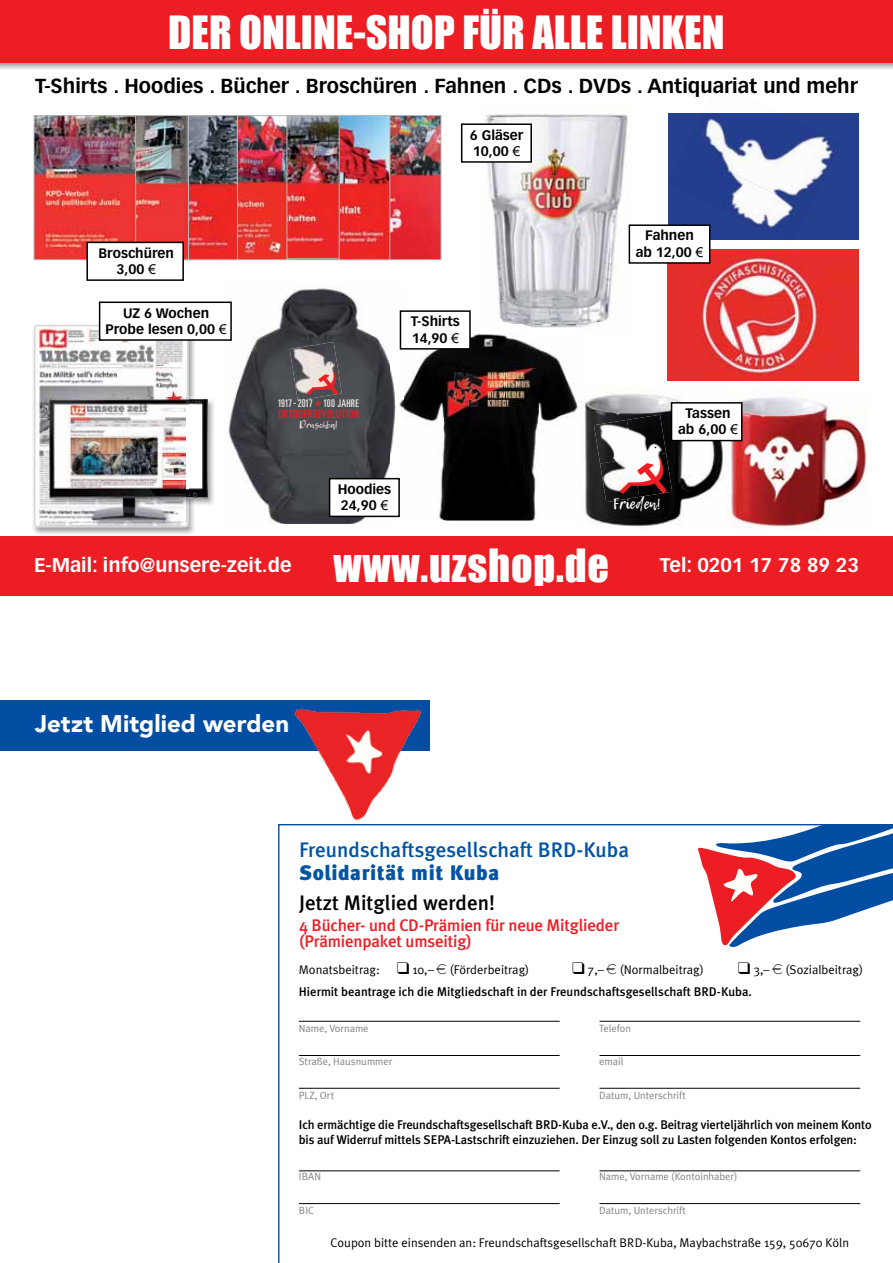
<style>
.page{position:relative;width:893px;height:1263px;background:#fff}
.page>*{position:absolute;margin:0;border:0;box-sizing:border-box;transform-origin:0 0}
.t1{font:42.15px "Impact";color:#fff}
.t2{font:42.15px "Impact";letter-spacing:.02em;color:#fff}
.t3{font:900 24px "Avenir LT";letter-spacing:.005em;color:#fff}
.t4{font:500 21px "Meta Plus";color:#0054a6}
.t5{font:500 21px "Meta Plus";color:#000}
.t6{font:900 21px "Meta";letter-spacing:.03em;color:#0054a6}
.t7{font:700 19.95px "Vectora LT Std";color:#000}
.t8{font:700 19.5px "Vectora LT Std";color:#fff}
.t9{font:500 16.8px/16.8px "Meta Plus";letter-spacing:-.01em;color:#ed1d24}
.t10{font:14.85px "Lemon Tuesday";color:#fff}
.t11{font:700 13.5px/16.2px "Vectora LT Std";color:#000;text-align:center}
.t12{font:500 12.6px/15.1px "Meta Plus";letter-spacing:-.01em;color:#000}
.t13{font:12.6px "Meta Plus Normal";color:#000}
.t14{font:ultra-condensed 11.4px "Univers LT Std";letter-spacing:.05em;color:#ed1d24}
.t15{font:10.5px "Meta Plus Normal";color:#808285}
.t16{font:ultra-condensed 10.5px "Univers LT Std";letter-spacing:-.015em;color:#efe7e1}
.t17{font:8.25px "Lemon Tuesday";color:#efe7e1}
.s1{font-family:"Arial";font-weight:400}
.s2{font-size:10.95px}
.s3{font-size:10.2px}
</style>
<div class="page">
<svg style="left:278px;top:824px;width:615px;height:439px"></svg>
<div style="left:280px;top:1254px;width:613px;height:9px;background:#fff"></div>
<div style="left:0;top:700px;width:429px;height:51px;background:#034ea2"></div>
<img style="left:292px;top:709px;width:133px;height:116px">
<img style="left:484px;top:114px;width:145px;height:214px">
<img style="left:33px;top:323px;width:162px;height:212px">
<div style="left:668px;top:113px;width:191px;height:127px;background:#25408f"></div>
<img style="left:694px;top:118px;width:146px;height:69px">
<img style="left:694px;top:150px;width:115px;height:90px">
<img style="left:668px;top:250px;width:191px;height:130px">
<img style="left:403px;top:333px;width:176px;height:187px">
<img style="left:484px;top:324px;width:95px;height:4px">
<img style="left:445px;top:357px;width:91px;height:64px">
<img style="left:0;top:62px;width:893px;height:8px">
<div style="left:0;top:0;width:893px;height:62px;background:#ed1d24"></div>
<div style="left:0;top:536px;width:893px;height:58px;background:#ed1d24"></div>
<img style="left:226px;top:285px;width:177px;height:239px">
<img style="left:290px;top:342px;width:52px;height:58px">
<svg style="left:307px;top:363px;width:31px;height:43px"></svg>
<img style="left:583px;top:388px;width:142px;height:139px">
<img style="left:594px;top:420px;width:33px;height:44px">
<img style="left:627px;top:415px;width:39px;height:41px">
<img style="left:600px;top:458px;width:39px;height:44px">
<img style="left:633px;top:453px;width:39px;height:44px">
<svg style="left:620px;top:456px;width:47px;height:38px"></svg>
<img style="left:726px;top:397px;width:142px;height:132px">
<img style="left:744px;top:432px;width:72px;height:71px">
<img style="left:390px;top:117px;width:49px;height:141px">
<div style="left:340px;top:115px;width:101px;height:145px;border:1px solid #b6b8ba"></div>
<img style="left:238px;top:117px;width:150px;height:143px">
<div style="left:288px;top:115px;width:102px;height:145px;border:1px solid #b6b8ba"></div>
<img style="left:241px;top:117px;width:97px;height:140px">
<div style="left:239px;top:115px;width:101px;height:144px;border:1px solid #b6b8ba"></div>
<div style="left:186px;top:115px;width:101px;height:145px;border:1px solid #b6b8ba"></div>
<img style="left:189px;top:117px;width:47px;height:141px">
<div style="left:134px;top:115px;width:104px;height:145px;border:1px solid #b6b8ba"></div>
<img style="left:136px;top:117px;width:51px;height:141px">
<div style="left:87px;top:115px;width:102px;height:145px;border:1px solid #b6b8ba"></div>
<img style="left:36px;top:117px;width:98px;height:141px">
<div style="left:34px;top:115px;width:102px;height:145px;border:1px solid #b6b8ba"></div>
<div style="left:462px;top:124px;width:69px;height:38px;background:#fff"></div>
<div style="left:461px;top:123px;width:71px;height:40px;border:2px solid #000"></div>
<div style="left:400px;top:311px;width:70px;height:38px;background:#fff"></div>
<div style="left:400px;top:310px;width:71px;height:40px;border:2px solid #000"></div>
<div style="left:330px;top:479px;width:69px;height:37px;background:#fff"></div>
<div style="left:329px;top:478px;width:71px;height:39px;border:2px solid #000"></div>
<div style="left:100px;top:302px;width:131px;height:38px;background:#fff"></div>
<div style="left:99px;top:302px;width:133px;height:39px;border:2px solid #000"></div>
<div style="left:87px;top:242px;width:96px;height:38px;background:#fff"></div>
<div style="left:86px;top:242px;width:98px;height:39px;border:2px solid #000"></div>
<div style="left:629px;top:225px;width:81px;height:38px;background:#fff"></div>
<div style="left:629px;top:224px;width:81px;height:40px;border:2px solid #000"></div>
<div style="left:671px;top:403px;width:71px;height:38px;background:#fff"></div>
<div style="left:671px;top:402px;width:71px;height:39px;border:2px solid #000"></div>
<img style="left:207px;top:399px;width:7px;height:106px">
<svg style="left:34px;top:325px;width:173px;height:202px"></svg>
<img style="left:49px;top:398px;width:158px;height:124px">
<svg style="left:437px;top:964px;width:9px;height:10px"></svg>
<svg style="left:607px;top:964px;width:9px;height:10px"></svg>
<svg style="left:772px;top:964px;width:10px;height:10px"></svg>
<h1 class="t1" style="left:168px;top:0;width:558px">DER ONLINE-SHOP FÜR ALLE LINKEN</h1>
<h3 class="t7" style="left:35px;top:74px;width:824px">T-Shirts . Hoodies . Bücher . Broschüren . Fahnen . CDs . DVDs . Antiquariat und mehr</h3>
<p class="t11" style="left:99px;top:245px;width:77px">Broschüren<br>3,00 <span class="s1">€</span></p>
<p class="t11" style="left:105px;top:305px;width:123px">UZ 6 Wochen<br>Probe lesen 0,00 <span class="s1">€</span></p>
<p class="t11" style="left:470px;top:127px;width:55px;text-align:left">6 Gläser<br>10,00 <span class="s1">€</span></p>
<p class="t11" style="left:411px;top:313px;width:51px;text-align:left">T-Shirts<br>14,90 <span class="s1">€</span></p>
<p class="t16" style="left:278px;top:397px;width:82px">1917 - 2017 100 JAHRE</p>
<p class="t17" style="left:299px;top:420px;width:40px"><span class="s2">D</span>ruschba<span class="s3">!</span></p>
<p class="t14" style="left:278px;top:407px;width:82px">OKTOBERREVOLUTION</p>
<p class="t11" style="left:338px;top:481px;width:55px;text-align:left">Hoodies<br>24,90 <span class="s1">€</span></p>
<p class="t11" style="left:636px;top:228px;width:69px">Fahnen ab 12,00 <span class="s1">€</span></p>
<p class="t11" style="left:678px;top:405px;width:61px">Tassen ab 6,00 <span class="s1">€</span></p>
<p class="t10" style="left:613px;top:496px;width:49px">Frieden!</p>
<h1 class="t2" style="left:333px;top:532px;width:277px">www.uzshop.de</h1>
<h3 class="t8" style="left:34px;top:553px;width:259px">E-Mail: info@unsere-zeit.de</h3>
<h3 class="t8" style="left:660px;top:553px;width:201px">Tel: 0201 17 78 89 23</h3>
<h2 class="t3" style="left:35px;top:709px;width:256px">Jetzt Mitglied werden</h2>
<h3 class="t4" style="left:299px;top:838px;width:332px">Freundschaftsgesellschaft BRD-Kuba</h3>
<h3 class="t6" style="left:299px;top:860px;width:202px">Solidarität mit Kuba</h3>
<h3 class="t5" style="left:299px;top:890px;width:197px">Jetzt Mitglied werden!</h3>
<h3 class="t9" style="left:299px;top:916px;width:322px">4 Bücher- und CD-Prämien für neue Mitglieder (Prämienpaket umseitig)</h3>
<p class="t13" style="left:299px;top:962px;width:136px">Monatsbeitrag: ❑ 10,–</p>
<p class="t13" style="left:450px;top:962px;width:81px">(Förderbeitrag)</p>
<p class="t13" style="left:572px;top:962px;width:33px">❑ 7,–</p>
<p class="t13" style="left:620px;top:962px;width:86px">(Normalbeitrag)</p>
<p class="t13" style="left:738px;top:962px;width:33px">❑ 3,–</p>
<p class="t13" style="left:785px;top:962px;width:79px">(Sozialbeitrag)</p>
<p class="t12" style="left:299px;top:984px;width:454px">Hiermit beantrage ich die Mitgliedschaft in der Freundschaftsgesellschaft BRD-Kuba.</p>
<p class="t15" style="left:299px;top:1022px;width:71px">Name, Vorname</p>
<p class="t15" style="left:599px;top:1022px;width:33px">Telefon</p>
<p class="t15" style="left:299px;top:1056px;width:95px">Straße, Hausnummer</p>
<p class="t15" style="left:599px;top:1056px;width:26px">email</p>
<p class="t15" style="left:299px;top:1089px;width:37px">PLZ, Ort</p>
<p class="t15" style="left:599px;top:1089px;width:88px">Datum, Unterschrift</p>
<p class="t12" style="left:299px;top:1117px;width:574px">Ich ermächtige die Freundschaftsgesellschaft BRD-Kuba e.V., den o.g. Beitrag vierteljährlich von meinem Konto bis auf Widerruf mittels SEPA-Lastschrift einzuziehen. Der Einzug soll zu Lasten folgenden Kontos erfolgen:</p>
<p class="t15" style="left:299px;top:1170px;width:24px">IBAN</p>
<p class="t15" style="left:599px;top:1170px;width:140px">Name, Vorname (Kontoinhaber)</p>
<p class="t15" style="left:299px;top:1204px;width:17px">BIC</p>
<p class="t15" style="left:599px;top:1204px;width:88px">Datum, Unterschrift</p>
<p class="t13" style="left:330px;top:1236px;width:520px">Coupon bitte einsenden an: Freundschaftsgesellschaft BRD-Kuba, Maybachstraße 159, 50670 Köln</p>
</div>
